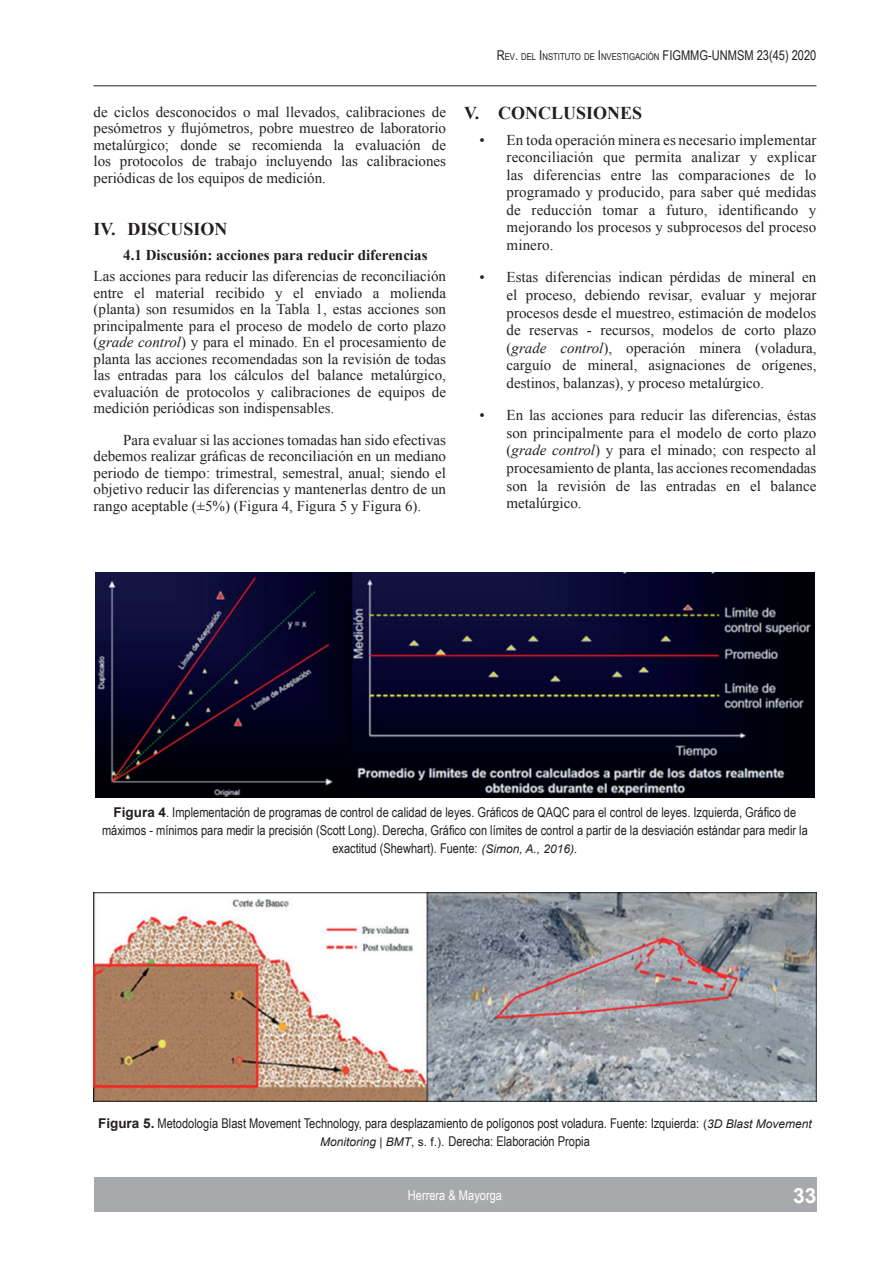
<style>
.page{position:relative;width:893px;height:1263px;background:#fff}
.page>*{position:absolute;margin:0;border:0;box-sizing:border-box;transform-origin:0 0}
.t1{font:700 21px "Arial";color:#fff}
.t2{font:700 18px "Times New Roman";color:#231f20}
.t3{font:15px/17.5px "Times New Roman";color:#231f20;text-align:justify}
.t4{font:700 15px "Times New Roman";color:#231f20}
.t5{font:13.5px/18px "Arial Narrow";color:#231f20;text-align:center}
.t6{font:13.5px "Arial Narrow";color:#fff}
.t7{font:9.45px "Arial Narrow";color:#231f20}
.s1{font-style:italic}
.s2{font-size:13.5px}
.s3{font-family:"Arial";font-weight:700}
.s4{font-family:"Arial";font-style:italic;font-size:12px}
.s5{font-family:"Arial";font-size:12px}
</style>
<div class="page">
<div style="left:94px;top:1178px;width:722px;height:34px;background:#a8a9ad"></div>
<hr style="left:94px;top:85px;width:722px;height:1px;background:#231f20">
<img style="left:96px;top:573px;width:718px;height:224px">
<img style="left:94px;top:893px;width:722px;height:208px">
<p class="t3" style="left:94px;top:103px;width:354px;line-height:16.5px">de ciclos desconocidos o mal llevados, calibraciones de pesómetros y flujómetros, pobre muestreo de laboratorio metalúrgico; donde se recomienda la evaluación de los protocolos de trabajo incluyendo las calibraciones periódicas de los equipos de medición.</p>
<p class="t2" style="left:94px;top:216px;width:136px">IV. DISCUSION</p>
<p class="t4" style="left:123px;top:245px;width:306px">4.1 Discusión: acciones para reducir diferencias</p>
<p class="t3" style="left:94px;top:267px;width:354px;line-height:16.5px">Las acciones para reducir las diferencias de reconciliación entre el material recibido y el enviado a molienda (planta) son resumidos en la Tabla 1, estas acciones son principalmente para el proceso de modelo de corto plazo (<span class="s1">grade control</span>) y para el minado. En el procesamiento de planta las acciones recomendadas son la revisión de todas las entradas para los cálculos del balance metalúrgico, evaluación de protocolos y calibraciones de equipos de medición periódicas son indispensables.</p>
<p class="t3" style="left:94px;top:431px;width:354px;line-height:16.5px;text-indent:30px">Para evaluar si las acciones tomadas han sido efectivas debemos realizar gráficas de reconciliación en un mediano periodo de tiempo: trimestral, semestral, anual; siendo el objetivo reducir las diferencias y mantenerlas dentro de un rango aceptable (±5%) (Figura 4, Figura 5 y Figura 6).</p>
<p class="t7" style="left:497px;top:50px;width:321px"><span class="s2">R</span>EV<span class="s2">.</span> DEL <span class="s2">I</span>NSTITUTO DE <span class="s2">I</span>NVESTIGACIÓN <span class="s2">FIGMMG-UN MSM 23(45) 2020</span></p>
<p class="t2" style="left:464px;top:99px;width:180px">V. CONCLUSIONES</p>
<p class="t3" style="left:506px;top:130px;width:311px;text-indent:-27px">• En toda operación minera es necesario implementar reconciliación que permita analizar y explicar las diferencias entre las comparaciones de lo programado y producido, para saber qué medidas de reducción tomar a futuro, identificando y mejorando los procesos y subprocesos del proceso minero.</p>
<p class="t3" style="left:506px;top:268px;width:311px;text-indent:-27px">• Estas diferencias indican pérdidas de mineral en el proceso, debiendo revisar, evaluar y mejorar procesos desde el muestreo, estimación de modelos de reservas - recursos, modelos de corto plazo (<span class="s1">grade control</span>), operación minera (voladura, carguío de mineral, asignaciones de orígenes, destinos, balanzas), y proceso metalúrgico.</p>
<p class="t3" style="left:506px;top:406px;width:311px;text-indent:-27px">• En las acciones para reducir las diferencias, éstas son principalmente para el modelo de corto plazo (<span class="s1">grade control</span>) y para el minado; con respecto al procesamiento de planta, las acciones recomendadas son la revisión de las entradas en el balance metalúrgico.</p>
<p class="t5" style="left:102px;top:803px;width:707px"><span class="s3">Figura 4</span>. Implementación de programas de control de calidad de leyes. Gráficos de QAQC para el control de leyes. Izquierda, Gráfico de máximos - mínimos para medir la precisión (Scott Long). Derecha, Gráfico con límites de control a partir de la desviación estándar para medir la exactitud (Shewhart). Fuente: <span class="s4">(Simon, A., 2016).</span></p>
<p class="t5" style="left:98px;top:1114px;width:715px"><span class="s3">Figura 5.</span> Metodología Blast Movement Technology, para desplazamiento de polígonos post voladura. Fuente: Izquierda: <span class="s5">(</span><span class="s4">3D Blast Movement<br>Monitoring | BMT</span><span class="s5">, s. f.).</span> Derecha: Elaboración Propia</p>
<p class="t6" style="left:408px;top:1185px;width:96px">Herrera &amp; Mayorga</p>
<h1 class="t1" style="left:793px;top:1180px;width:25px">33</h1>
</div>
